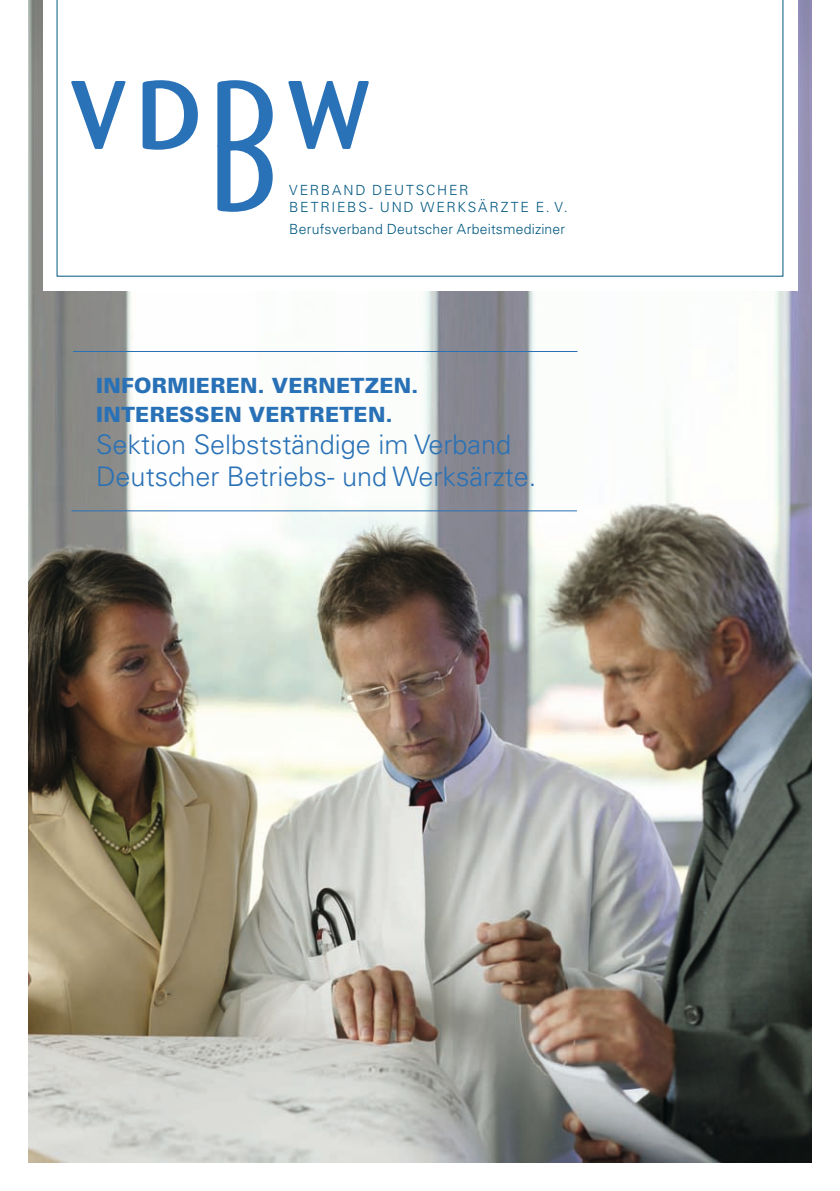
<style>
.page{position:relative;width:840px;height:1191px;background:#fff}
.page>*{position:absolute;margin:0;border:0;box-sizing:border-box;transform-origin:0 0}
.t1{font:300 27px/32.4px "Univers";color:#2971b6}
.t2{font:900 21px/29px "Univers";letter-spacing:.015em;color:#2971b6}
.t3{font:300 14px/16.8px "Univers";letter-spacing:.12em;color:#005880}
.t4{font:300 14px "Univers";letter-spacing:.015em;color:#005880}
</style>
<div class="page">
<img style="left:28px;top:290px;width:783px;height:872px">
<img style="left:28px;top:0;width:783px;height:290px">
<div style="left:43px;top:0;width:754px;height:291px;background:#fff"></div>
<svg style="left:57px;top:0;width:725px;height:276px"></svg>
<hr style="left:73px;top:351px;width:504px;height:1px;background:#2971b6">
<hr style="left:71px;top:510px;width:505px;height:1px;background:#2971b6">
<svg style="left:217px;top:80px;width:55px;height:132px"></svg>
<svg style="left:71px;top:81px;width:54px;height:68px"></svg>
<svg style="left:142px;top:80px;width:56px;height:70px"></svg>
<svg style="left:288px;top:81px;width:80px;height:68px"></svg>
<p class="t3" style="left:289px;top:181px;width:280px">Verband Deutscher<br>b etriebs - und Werksärzte e. v.</p>
<p class="t4" style="left:289px;top:221px;width:277px">Berufsverband Deutscher Arbeitsmediziner</p>
<p class="t2" style="left:96px;top:370px;width:323px">INFORMIEREN. VERNETZEN.<br>INTERESSEN VERTRETEN.</p>
<p class="t1" style="left:96px;top:428px;width:441px">Sektion Selbstständige im Verband<br>Deutscher Betriebs- und Werksärzte.</p>
</div>
